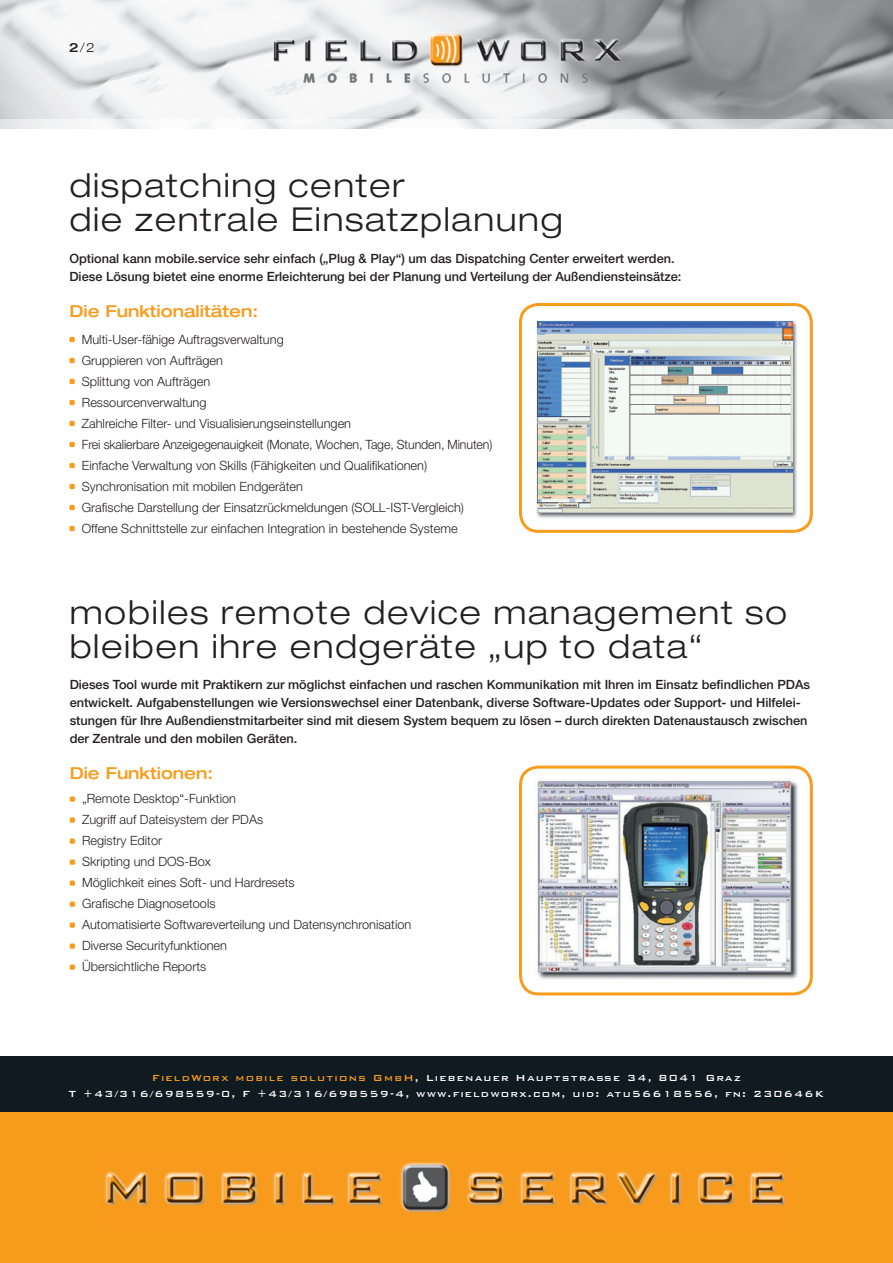
<style>
.page{position:relative;width:893px;height:1263px;background:#fff}
.page>*{position:absolute;margin:0;border:0;box-sizing:border-box;transform-origin:0 0}
.t1{font:300 expanded 33px/34.5px "Helvetica Neue";letter-spacing:.05em;color:#231f20}
.t2{font:500 expanded 16.5px "Helvetica Neue";color:#f89c1c}
.t3{font:300 12.75px/21px "Helvetica Neue";color:#231f20}
.t4{font:500 12.75px/18px "Helvetica Neue";color:#231f20}
.t5{font:300 expanded 12.75px "Helvetica Neue";color:#231f20}
.t6{font:500 11.7px/16.8px "Bank Gothic BT";letter-spacing:.1em;color:#fff;text-align:center}
.s1{font-weight:500}
.s2{color:#f89c1c}
</style>
<div class="page">
<div style="left:0;top:1112px;width:893px;height:151px;background:#f89c1c"></div>
<img style="left:105px;top:1161px;width:680px;height:52px">
<div style="left:0;top:1057px;width:893px;height:55px;background:#101a21"></div>
<img style="left:0;top:0;width:893px;height:119px">
<img style="left:266px;top:31px;width:360px;height:66px">
<svg style="left:69px;top:337px;width:6px;height:5px"></svg>
<svg style="left:69px;top:358px;width:6px;height:5px"></svg>
<svg style="left:69px;top:379px;width:6px;height:5px"></svg>
<svg style="left:69px;top:400px;width:6px;height:5px"></svg>
<svg style="left:69px;top:421px;width:6px;height:5px"></svg>
<svg style="left:69px;top:442px;width:6px;height:5px"></svg>
<svg style="left:69px;top:463px;width:6px;height:5px"></svg>
<svg style="left:69px;top:484px;width:6px;height:5px"></svg>
<svg style="left:69px;top:505px;width:6px;height:5px"></svg>
<svg style="left:69px;top:526px;width:6px;height:5px"></svg>
<svg style="left:70px;top:796px;width:5px;height:6px"></svg>
<svg style="left:70px;top:817px;width:5px;height:6px"></svg>
<svg style="left:70px;top:838px;width:5px;height:6px"></svg>
<svg style="left:70px;top:859px;width:5px;height:6px"></svg>
<svg style="left:70px;top:880px;width:5px;height:6px"></svg>
<svg style="left:70px;top:901px;width:5px;height:6px"></svg>
<svg style="left:70px;top:922px;width:5px;height:6px"></svg>
<svg style="left:70px;top:943px;width:5px;height:6px"></svg>
<svg style="left:70px;top:964px;width:5px;height:6px"></svg>
<div style="left:519px;top:765px;width:294px;height:230px;border:3px solid #f89c1c;border-radius:18px"></div>
<img style="left:535px;top:778px;width:263px;height:202px">
<svg style="left:519px;top:303px;width:294px;height:230px"></svg>
<img style="left:536px;top:320px;width:266px;height:203px">
<img style="left:537px;top:321px;width:255px;height:191px">
<p class="t5" style="left:69px;top:40px;width:27px"><span class="s1">2</span>/2</p>
<h1 class="t1" style="left:69px;top:168px;width:495px">dispatching center<br>die zentrale Einsatzplanung</h1>
<p class="t4" style="left:69px;top:249px;width:613px">Optional kann mobile.service sehr einfach („Plug &amp; Play“) um das Dispatching Center erweitert werden.<br>Diese Lösung bietet eine enorme Erleichterung bei der Planung und Verteilung der Außendiensteinsätze:</p>
<p class="t2" style="left:69px;top:300px;width:190px">Die Funktionalitäten:</p>
<p class="t3" style="left:82px;top:328px;width:412px">Multi-User-fähige Auftragsverwaltung<br>Gruppieren von Aufträgen<br>Splittung von Aufträgen<br>Ressourcenverwaltung<br>Zahlreiche Filter- und Visualisierungseinstellungen<br>Frei skalierbare Anzeigegenauigkeit (Monate, Wochen, Tage, Stunden, Minuten)<br>Einfache Verwaltung von Skills (Fähigkeiten und Qualifikationen)<br>Synchronisation mit mobilen Endgeräten<br>Grafische Darstellung der Einsatzrückmeldungen (SOLL-IST-Vergleich)<br>Offene Schnittstelle zur einfachen Integration in bestehende Systeme</p>
<h1 class="t1" style="left:70px;top:595px;width:719px">mobiles remote device management so bleiben ihre endgeräte „up to data“</h1>
<p class="t4" style="left:70px;top:676px;width:742px">Dieses Tool wurde mit Praktikern zur möglichst einfachen und raschen Kommunikation mit Ihren im Einsatz befindlichen PDAs entwickelt. Aufgabenstellungen wie Versionswechsel einer Datenbank, diverse Software-Updates oder Support- und Hilfelei&shy;stungen für Ihre Außendienstmitarbeiter sind mit diesem System bequem zu lösen – durch direkten Datenaustausch zwischen der Zentrale und den mobilen Geräten.</p>
<p class="t2" style="left:70px;top:763px;width:145px">Die Funktionen:</p>
<p class="t3" style="left:82px;top:788px;width:331px">„Remote Desktop“-Funktion<br>Zugriff auf Dateisystem der PDAs<br>Registry Editor<br>Skripting und DOS-Box<br>Möglichkeit eines Soft- und Hardresets<br>Grafische Diagnosetools<br>Automatisierte Softwareverteilung und Datensynchronisation<br>Diverse Securityfunktionen<br>Übersichtliche Reports</p>
<p class="t6" style="left:69px;top:1069px;width:757px"><span class="s2">FieldWorx mobile solutions GmbH</span>, Liebenauer Hauptstraße 34, 8041 Graz<br>T +43/316/698559-0, F +43/316/698559-4, www.fieldworx.com, uid: atu56618556, fn: 230646K</p>
</div>
